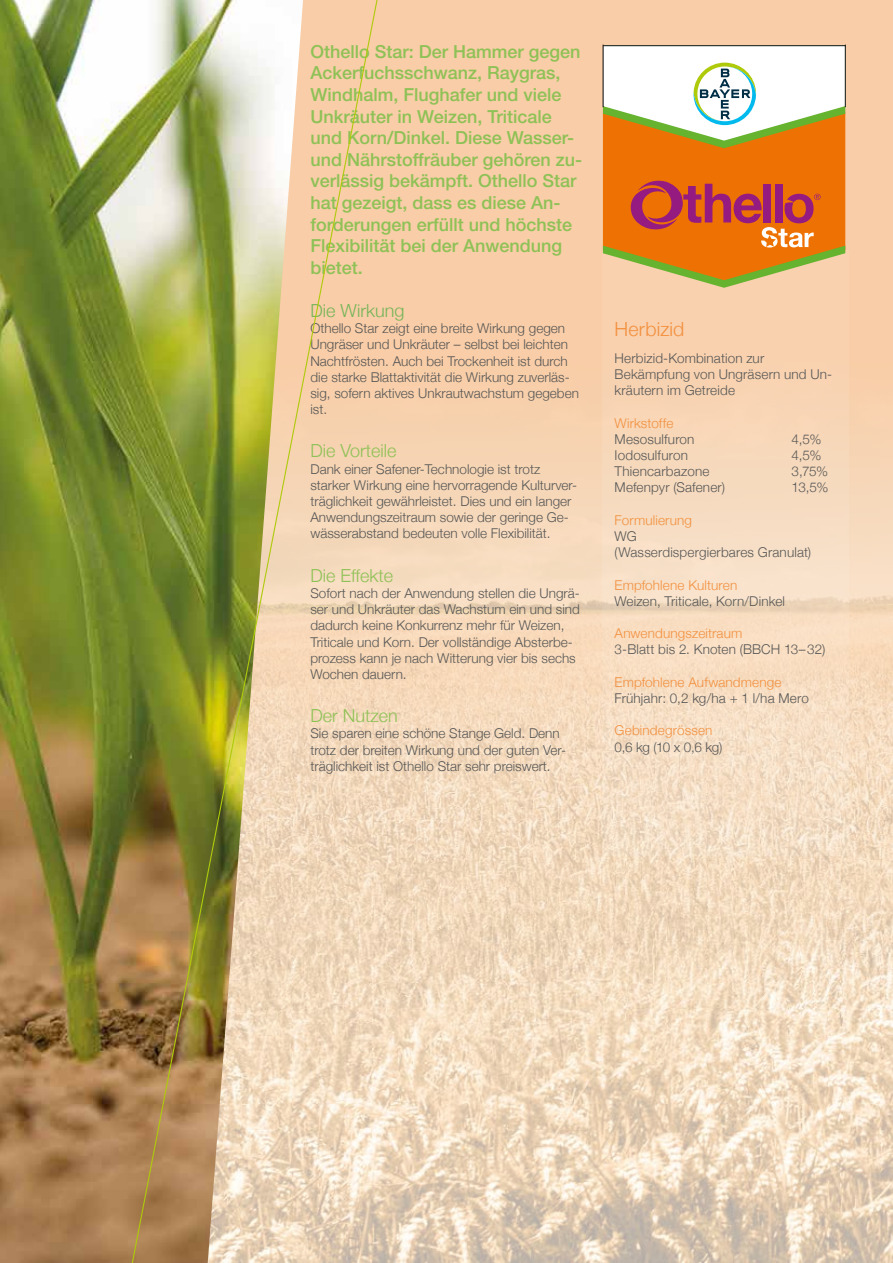
<style>
.page{position:relative;width:893px;height:1263px;background:#fff}
.page>*{position:absolute;margin:0;border:0;box-sizing:border-box;transform-origin:0 0}
.t1{font:300 19.5px "Helvetica Neue LT";letter-spacing:.01em;color:#f3903e}
.t2{font:500 18px/21.6px "Helvetica Neue LT Std";color:#8ec156}
.t3{font:300 18px "Helvetica Neue LT";color:#8ec156}
.t4{font:300 18px "Helvetica Neue LT";color:#75b558}
.t5{font:300 13.5px/16.2px "Helvetica Neue LT";color:#575756}
.t6{font:300 13.5px "Helvetica Neue LT";letter-spacing:.01em;color:#f3903e}
</style>
<div class="page">
<img style="left:381px;top:0;width:512px;height:1263px">
<img style="left:0;top:0;width:129px;height:1263px">
<svg style="left:602px;top:250px;width:246px;height:606px;background:#f6dabe"></svg>
<svg style="left:603px;top:46px;width:242px;height:242px"></svg>
<hr style="left:845px;top:45px;width:1px;height:62px;background:#07120c">
<hr style="left:603px;top:45px;width:242px;height:1px;background:#07120c">
<hr style="left:603px;top:45px;width:1px;height:62px;background:#000">
<img style="left:129px;top:0;width:252px;height:1263px">
<p class="t2" style="left:310px;top:40px;width:273px">Othello Star: Der Hammer gegen<br>Ackerfuchsschwanz, Raygras,<br>Windhalm, Flughafer und viele<br>Unkräuter in Weizen, Triticale und Korn/Dinkel. Diese Wasser&shy;und Nährstoffräuber gehören zu&shy;verlässig bekämpft. Othello Star hat gezeigt, dass es diese An&shy;forderungen erfüllt und höchste<br>Flexibilität bei der Anwendung bietet.</p>
<h2 class="t4" style="left:310px;top:300px;width:96px">Die Wirkung</h2>
<p class="t5" style="left:310px;top:320px;width:270px">Othello Star zeigt eine breite Wirkung gegen Ungräser und Unkräuter – selbst bei leichten Nachtfrösten. Auch bei Trockenheit ist durch die starke Blattaktivität die Wirkung zuverläs&shy;sig, sofern aktives Unkrautwachstum gegeben ist.</p>
<h2 class="t3" style="left:310px;top:440px;width:88px">Die Vorteile</h2>
<p class="t5" style="left:310px;top:460px;width:268px">Dank einer Safener-Technologie ist trotz starker Wirkung eine hervorragende Kulturver&shy;träglichkeit gewährleistet. Dies und ein langer Anwendungszeitraum sowie der geringe Ge&shy;wässerabstand bedeuten volle Flexibilität.</p>
<h2 class="t3" style="left:310px;top:564px;width:84px">Die Effekte</h2>
<p class="t5" style="left:310px;top:585px;width:271px">Sofort nach der Anwendung stellen die Ungrä&shy;ser und Unkräuter das Wachstum ein und sind dadurch keine Konkurrenz mehr für Weizen, Triticale und Korn. Der vollständige Absterbe&shy;prozess kann je nach Witterung vier bis sechs Wochen dauern.</p>
<h2 class="t3" style="left:310px;top:705px;width:89px">Der Nutzen</h2>
<p class="t5" style="left:310px;top:725px;width:257px">Sie sparen eine schöne Stange Geld. Denn trotz der breiten Wirkung und der guten Ver&shy;träglichkeit ist Othello Star sehr preiswert.</p>
<h1 class="t1" style="left:615px;top:317px;width:71px">Herbizid</h1>
<p class="t5" style="left:615px;top:350px;width:219px">Herbizid-Kombination zur<br>Bekämpfung von Ungräsern und Un&shy;kräutern im Getreide</p>
<p class="t6" style="left:615px;top:414px;width:60px">Wirkstoffe</p>
<p class="t5" style="left:615px;top:431px;width:81px">Mesosulfuron</p>
<p class="t5" style="left:792px;top:431px;width:31px">4,5%</p>
<p class="t5" style="left:615px;top:447px;width:75px">Iodosulfuron</p>
<p class="t5" style="left:792px;top:447px;width:31px">4,5%</p>
<p class="t5" style="left:615px;top:463px;width:96px">Thiencarbazone</p>
<p class="t5" style="left:792px;top:463px;width:38px">3,75%</p>
<p class="t5" style="left:615px;top:479px;width:112px">Mefenpyr (Safener)</p>
<p class="t5" style="left:792px;top:479px;width:38px">13,5%</p>
<p class="t6" style="left:615px;top:512px;width:79px">Formulierung</p>
<p class="t5" style="left:615px;top:528px;width:198px">WG<br>(Wasserdispergierbares Granulat)</p>
<p class="t6" style="left:615px;top:576px;width:124px">Empfohlene Kulturen</p>
<p class="t5" style="left:615px;top:593px;width:172px">Weizen, Triticale, Korn/Dinkel</p>
<p class="t6" style="left:615px;top:625px;width:129px">Anwendungszeitraum</p>
<p class="t5" style="left:615px;top:641px;width:212px">3-Blatt bis 2. Knoten (BBCH 13–32)</p>
<p class="t6" style="left:615px;top:674px;width:168px">Empfohlene Aufwandmenge</p>
<p class="t5" style="left:615px;top:690px;width:196px">Frühjahr: 0,2 kg/ha + 1 l/ha Mero</p>
<p class="t6" style="left:615px;top:722px;width:99px">Gebindegrössen</p>
<p class="t5" style="left:615px;top:738px;width:109px">0,6 kg (10 x 0,6 kg)</p>
</div>
